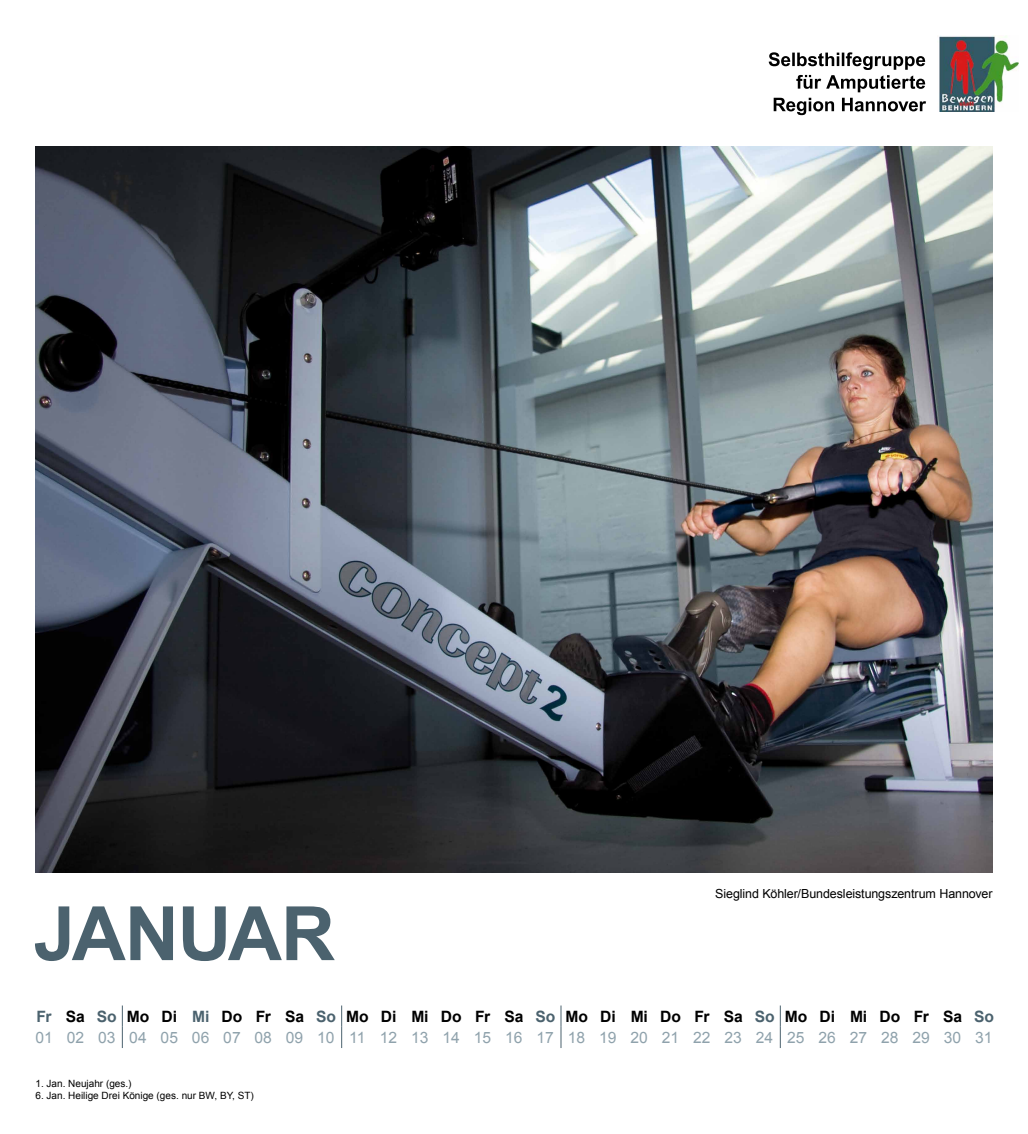
<style>
.page{position:relative;width:1028px;height:1134px;background:#fff}
.page>*{position:absolute;margin:0;border:0;box-sizing:border-box;transform-origin:0 0}
.t1{font:700 75px "Arial";color:#4b626e}
.t2{font:15.62px/21.2px "Arial";color:#8fa2ac}
.t3{font:12.5px "Arial";letter-spacing:-.01em;color:#000}
.t4{font:10px "Arial";color:#000}
.s1{font-weight:700;color:#4b626e}
.s2{font-weight:700;color:#000}
</style>
<div class="page">
<img style="left:939px;top:35px;width:79px;height:76px">
<svg style="left:773px;top:98px;width:153px;height:17px"></svg>
<svg style="left:768px;top:52px;width:157px;height:40px"></svg>
<svg style="left:122px;top:1005px;width:1px;height:43px"></svg>
<svg style="left:341px;top:1005px;width:1px;height:43px"></svg>
<svg style="left:560px;top:1005px;width:1px;height:43px"></svg>
<svg style="left:780px;top:1005px;width:1px;height:43px"></svg>
<img style="left:35px;top:146px;width:957px;height:726px">
<h1 class="t1" style="left:34px;top:884px;width:249px">JAN UAR</h1>
<p class="t3" style="left:715px;top:885px;width:279px">Sieglind Köhler/Bundesleistungszentrum Hannover</p>
<p class="t2" style="left:35px;top:1006px;width:960px"><span class="s1">Fr</span> <span class="s2">Sa</span> <span class="s1">So</span> <span class="s2">Mo Di</span> <span class="s1">Mi</span> <span class="s2">Do Fr Sa</span> <span class="s1">So</span> <span class="s2">Mo Di Mi Do Fr Sa</span> <span class="s1">So</span> <span class="s2">Mo Di Mi Do Fr Sa</span> <span class="s1">So</span> <span class="s2">Mo Di Mi Do Fr Sa</span> <span class="s1">So<br></span>01 02 03 04 05 06 07 08 09 10 11 12 13 14 15 16 17 18 19 20 21 22 23 24 25 26 27 28 29 30 31</p>
<p class="t4" style="left:35px;top:1077px;width:98px">1. Jan. Neujahr (ges.)</p>
<p class="t4" style="left:35px;top:1089px;width:220px">6. Jan. Heilige Drei Könige (ges. nur BW, BY, ST)</p>
</div>
